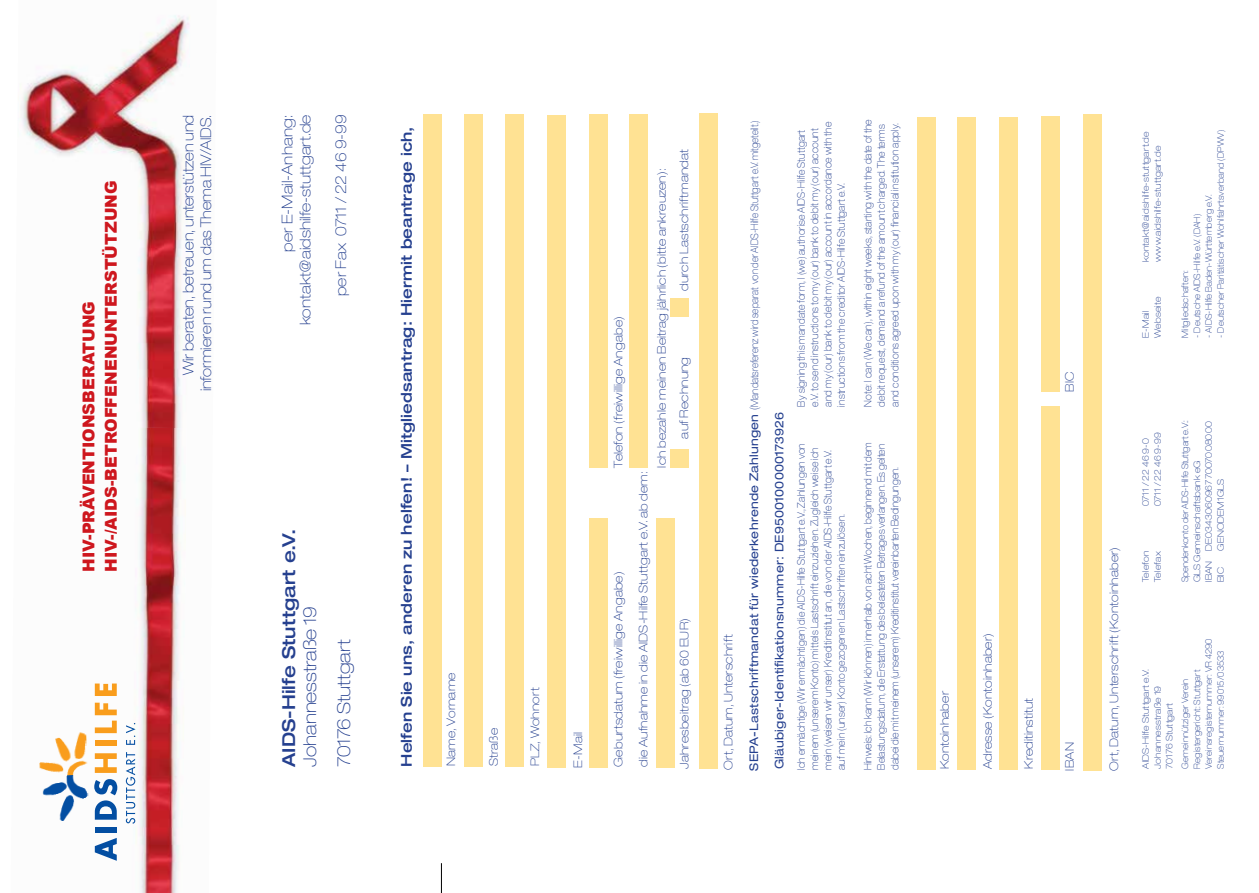
<style>
.page{position:relative;width:1259px;height:893px;background:#fff}
.page>*{position:absolute;margin:0;border:0;box-sizing:border-box;transform-origin:0 0}
.t1{font:100 expanded 17.85px/34.2px "Helvetica Neue";letter-spacing:-.005em;color:#25408f}
.t2{font:500 expanded 17.85px "Helvetica Neue";color:#25408f}
.t3{font:900 16.35px/22.4px "Arial";color:#ce171e}
.t4{font:100 expanded 14.85px/17.9px "Helvetica Neue";color:#25408f;text-align:right;scale:.95 1}
.t5{font:100 expanded 14.85px/17.9px "Helvetica Neue";color:#25408f;text-align:right}
.t6{font:500 expanded 14.85px "Helvetica Neue";letter-spacing:.005em;color:#25408f}
.t7{font:100 expanded 11.85px/22.4px "Helvetica Neue";letter-spacing:.015em;color:#25408f}
.t8{font:expanded 11.85px "Helvetica Neue";letter-spacing:.02em;color:#25408f}
.t9{font:100 expanded 10.35px/13.4px "Helvetica Neue";letter-spacing:.015em;color:#25408f;scale:.85 1}
.t10{font:100 expanded 10.35px "Helvetica Neue";letter-spacing:.015em;color:#25408f;scale:.8 1}
.t11{font:100 expanded 8.85px/11.9px "Helvetica Neue";letter-spacing:.02em;color:#25408f;scale:.9 1}
.t12{font:100 expanded 8.85px/11.9px "Helvetica Neue";letter-spacing:.02em;color:#25408f}
.t13{font:100 expanded 8.85px/11.9px "Helvetica Neue";color:#25408f;scale:.9 1}
.t14{font:100 expanded 8.85px "Helvetica Neue";letter-spacing:-.005em;color:#25408f}
.s1{font-weight:400;font-size:11.85px}
.s2{font-size:11.85px}
</style>
<div class="page">
<div style="left:656px;top:518px;width:19px;height:250px;background:#ffe293"></div>
<div style="left:589px;top:114px;width:18px;height:354px;background:#ffe293"></div>
<div style="left:589px;top:518px;width:18px;height:250px;background:#ffe293"></div>
<div style="left:547px;top:115px;width:18px;height:652px;background:#ffe293"></div>
<div style="left:505px;top:114px;width:18px;height:652px;background:#ffe293"></div>
<div style="left:464px;top:114px;width:18px;height:652px;background:#ffe293"></div>
<div style="left:423px;top:114px;width:19px;height:652px;background:#ffe293"></div>
<img style="left:94px;top:428px;width:87px;height:465px">
<img style="left:21px;top:15px;width:169px;height:413px">
<svg style="left:95px;top:838px;width:22px;height:23px"></svg>
<div style="left:95px;top:827px;width:22px;height:6px;background:#034ea2"></div>
<svg style="left:94px;top:779px;width:23px;height:41px"></svg>
<svg style="left:95px;top:753px;width:22px;height:20px"></svg>
<div style="left:95px;top:740px;width:22px;height:6px;background:#f99d1c"></div>
<svg style="left:95px;top:721px;width:22px;height:12px"></svg>
<svg style="left:95px;top:703px;width:22px;height:12px"></svg>
<svg style="left:95px;top:683px;width:22px;height:13px"></svg>
<svg style="left:126px;top:752px;width:9px;height:72px"></svg>
<svg style="left:126px;top:723px;width:10px;height:22px"></svg>
<img style="left:42px;top:776px;width:47px;height:45px">
<img style="left:39px;top:732px;width:49px;height:44px">
<hr style="left:441px;top:863px;width:1px;height:30px;background:#000">
<div style="left:699px;top:114px;width:18px;height:655px;background:#ffe293"></div>
<div style="left:629px;top:114px;width:18px;height:354px;background:#ffe293"></div>
<div style="left:1041px;top:117px;width:18px;height:275px;background:#ffe293"></div>
<div style="left:1083px;top:114px;width:18px;height:656px;background:#ffe293"></div>
<div style="left:1041px;top:406px;width:18px;height:364px;background:#ffe293"></div>
<div style="left:999px;top:117px;width:18px;height:652px;background:#ffe293"></div>
<div style="left:958px;top:117px;width:18px;height:652px;background:#ffe293"></div>
<div style="left:917px;top:117px;width:18px;height:652px;background:#ffe293"></div>
<div style="left:670px;top:449px;width:18px;height:19px;background:#ffe293"></div>
<div style="left:670px;top:299px;width:18px;height:18px;background:#ffe293"></div>
<h2 class="t3" style="left:77px;top:572px;width:393px;rotate:-90deg">HIV-PRÄVENTIONSBERATUNG<br>HIV-/AIDS-BETROFFENENUNTERSTÜTZUNG</h2>
<h3 class="t5" style="left:278px;top:325px;width:212px;rotate:-90deg">per E-Mail-Anhang: kontakt@aidshilfe-stuttgart.de</h3>
<h3 class="t5" style="left:332px;top:296px;width:183px;rotate:-90deg">per Fax 0711 / 22 46 9-99</h3>
<h3 class="t4" style="left:179px;top:391px;width:293px;rotate:-90deg">Wir beraten, betreuen, unterstützen und informieren rund um das Thema HIV/AIDS.</h3>
<p class="t9" style="left:794px;top:406px;width:336px;rotate:-90deg">By signing this mandate form, I (we) authorise AIDS-Hilfe Stuttgart e.V. to send instructions to my (our) bank to debit my (our) account and my (our) bank to debit my (our) account in accordance with the instructions from the creditor AIDS-Hilfe Stuttgart e.V.</p>
<p class="t9" style="left:861px;top:406px;width:340px;rotate:-90deg">Note: I can (We can), within eight weeks, starting with the date of the debit request, demand a refund of the amount charged. The terms and conditions agreed upon with my (our) financial institution apply.</p>
<p class="t10" style="left:748px;top:770px;width:814px;rotate:-90deg"><span class="s1">SEPA-Lastschriftmandat für wiederkehrende Zahlungen</span> <span class="s2">(</span>Mandatsreferenz wird separat von der AIDS-Hilfe Stuttgart e.V. mitgeteilt.)</p>
<h3 class="t6" style="left:397px;top:767px;width:642px;rotate:-90deg">Helfen Sie uns, anderen zu helfen! – Mitgliedsantrag: Hiermit beantrage ich,</h3>
<p class="t11" style="left:1214px;top:338px;width:233px;rotate:-90deg">- Deutscher Paritätischer Wohlfahrtsverband (DPWV)</p>
<p class="t12" style="left:1139px;top:262px;width:132px;rotate:-90deg">kontakt@aidshilfe-stuttgart.de</p>
<p class="t12" style="left:1151px;top:262px;width:117px;rotate:-90deg">www.aidshilfe-stuttgart.de</p>
<p class="t7" style="left:672px;top:291px;width:143px;rotate:-90deg">durch Lastschriftmandat</p>
<p class="t7" style="left:650px;top:438px;width:271px;text-indent:-29px;rotate:-90deg">Ich bezahle meinen Beitrag jährlich (bitte ankreuzen): auf Rechnung</p>
<p class="t11" style="left:1202px;top:338px;width:160px;rotate:-90deg">- AIDS-Hilfe Baden-Württemberg e.V.</p>
<p class="t11" style="left:1191px;top:338px;width:139px;rotate:-90deg">- Deutsche AIDS-Hilfe e.V. (DAH)</p>
<p class="t11" style="left:1179px;top:338px;width:77px;rotate:-90deg">Mitgliedschaften:</p>
<p class="t12" style="left:1151px;top:338px;width:43px;rotate:-90deg">Webseite</p>
<p class="t12" style="left:1139px;top:338px;width:28px;rotate:-90deg">E-Mail</p>
<p class="t7" style="left:607px;top:468px;width:153px;rotate:-90deg">Telefon (freiwillige Angabe)</p>
<p class="t7" style="left:1058px;top:392px;width:22px;rotate:-90deg">BIC</p>
<p class="t8" style="left:772px;top:769px;width:359px;rotate:-90deg">Gläubiger-Identifikationsnummer: DE9500100000173926</p>
<p class="t13" style="left:1179px;top:582px;width:182px;rotate:-90deg">Spendenkonto der AIDS-Hilfe Stuttgart e.V.:<br>GLS Gemeinschaftsbank eG<br>IBAN DE03430609677007008000<br>BIC</p>
<p class="t14" style="left:1152px;top:506px;width:76px;rotate:-90deg">0711 / 22 46 9-99</p>
<p class="t12" style="left:1139px;top:506px;width:70px;rotate:-90deg">0711 / 22 46 9-0</p>
<p class="t9" style="left:794px;top:770px;width:386px;rotate:-90deg">Ich ermächtige (Wir ermächtigen) die AIDS-Hilfe Stuttgart e.V., Zahlungen von meinem (unserem Konto) mittels Lastschrift einzuziehen. Zugleich weise ich mein (weisen wir unser) Kreditinstitut an, die von der AIDS-Hilfe Stuttgart e.V. auf mein (unser) Konto gezogenen Lastschriften einzulösen.</p>
<p class="t9" style="left:861px;top:770px;width:387px;rotate:-90deg">Hinweis: Ich kann (Wir können) innerhalb von acht Wochen, beginnend mit dem<br>Belastungsdatum, die Erstattung des belasteten Betrages verlangen. Es gelten dabei die mit meinem (unserem) Kreditinstitut vereinbarten Bedingungen.</p>
<p class="t7" style="left:632px;top:767px;width:297px;rotate:-90deg">die Aufnahme in die AIDS-Hilfe Stuttgart e.V. ab dem:</p>
<p class="t12" style="left:1214px;top:551px;width:74px;rotate:-90deg">GENODEM1GLS</p>
<h1 class="t2" style="left:278px;top:767px;width:240px;rotate:-90deg">AIDS-Hilfe Stuttgart e.V.</h1>
<p class="t7" style="left:1102px;top:770px;width:225px;rotate:-90deg">Ort, Datum, Unterschrift (Kontoinhaber)</p>
<p class="t12" style="left:1139px;top:582px;width:33px;rotate:-90deg">Telefon</p>
<p class="t12" style="left:1151px;top:582px;width:33px;rotate:-90deg">Telefax</p>
<p class="t7" style="left:607px;top:767px;width:197px;rotate:-90deg">Geburtsdatum (freiwillige Angabe)</p>
<h1 class="t1" style="left:292px;top:767px;width:162px;rotate:-90deg">Johannesstraße 19<br>70176 Stuttgart</h1>
<p class="t7" style="left:673px;top:769px;width:152px;rotate:-90deg">Jahresbeitrag (ab 60 EUR)</p>
<p class="t7" style="left:976px;top:769px;width:137px;rotate:-90deg">Adresse (Kontoinhaber)</p>
<p class="t7" style="left:717px;top:770px;width:137px;rotate:-90deg">Ort, Datum, Unterschrift</p>
<p class="t11" style="left:1179px;top:769px;width:146px;rotate:-90deg">Gemeinnütziger Verein<br>Registergericht: Stuttgart<br>Vereinsregisternummer: VR 4290<br>Steuernummer: 99015/03533</p>
<p class="t12" style="left:1139px;top:769px;width:102px;rotate:-90deg">AIDS-Hilfe Stuttgart e.V.<br>Johannesstraße 19<br>70176 Stuttgart</p>
<p class="t7" style="left:439px;top:766px;width:95px;rotate:-90deg">Name, Vorname</p>
<p class="t7" style="left:523px;top:766px;width:80px;rotate:-90deg">PLZ, Wohnort</p>
<p class="t7" style="left:933px;top:769px;width:79px;rotate:-90deg">Kontoinhaber</p>
<p class="t7" style="left:1017px;top:769px;width:72px;rotate:-90deg">Kreditinstitut</p>
<p class="t7" style="left:482px;top:766px;width:39px;rotate:-90deg">Straße</p>
<p class="t7" style="left:566px;top:768px;width:37px;rotate:-90deg">E-Mail</p>
<p class="t7" style="left:1058px;top:770px;width:30px;rotate:-90deg">IBAN</p>
</div>
